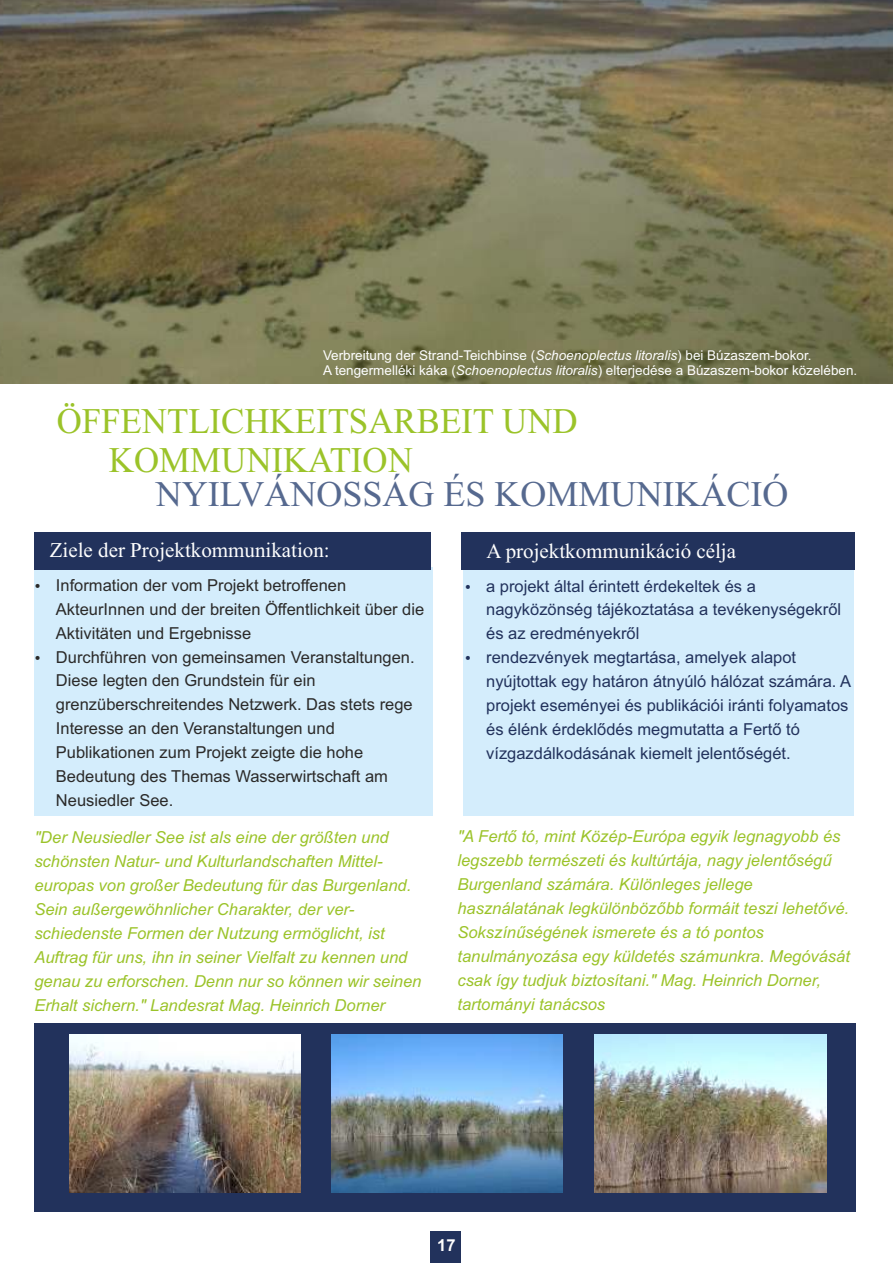
<style>
.page{position:relative;width:893px;height:1263px;background:#fff}
.page>*{position:absolute;margin:0;border:0;box-sizing:border-box;transform-origin:0 0}
.t1{font:36px/39.9px "Times New Roman";color:#9bc329}
.t2{font:36px "Times New Roman";color:#56698f}
.t3{font:21px "Times New Roman";color:#fefefe}
.t4{font:italic 16.5px/24px "Arial";color:#9bc329}
.t5{font:16.5px/24px "Arial";color:#2b2a29}
.t6{font:16.5px/23.9px "Arial";color:#22325c}
.t7{font:700 16.5px "Arial";color:#fefefe}
.t8{font:13.5px/15.1px "Arial";color:#fefefe}
.s1{font-style:italic}
</style>
<div class="page">
<div style="left:431px;top:1231px;width:30px;height:32px;background:#22325c"></div>
<div style="left:34px;top:1023px;width:821px;height:188px;background:#22325c"></div>
<img style="left:331px;top:1035px;width:232px;height:157px">
<img style="left:69px;top:1035px;width:232px;height:157px">
<img style="left:594px;top:1035px;width:232px;height:157px">
<img style="left:0;top:0;width:893px;height:383px">
<div style="left:464px;top:537px;width:390px;height:279px;background:#d4edfc"></div>
<div style="left:35px;top:567px;width:398px;height:249px;background:#d4edfc"></div>
<div style="left:34px;top:532px;width:397px;height:37px;background:#22325c"></div>
<div style="left:462px;top:533px;width:393px;height:37px;background:#22325c"></div>
<p class="t8" style="left:323px;top:348px;width:536px">Verbreitung der Strand-Teichbinse (<span class="s1">Schoenoplectus litoralis</span>) bei Búzaszem-bokor.<br>A tengermelléki káka (<span class="s1">Schoenoplectus litoralis</span>) elterjedése a Búzaszem-bokor közelében.</p>
<h1 class="t1" style="left:109px;top:404px;width:470px;text-indent:-52px">ÖFFENTLICHKEITSARBEIT UND<br>KOMMUNIKATION</h1>
<h1 class="t2" style="left:156px;top:481px;width:634px">NYILVÁNOSSÁG ÉS KOMMUNIKÁCIÓ</h1>
<p class="t3" style="left:50px;top:542px;width:281px">Ziele der Projektkommunikation:</p>
<p class="t3" style="left:486px;top:543px;width:251px">A projektkommunikáció célja</p>
<p class="t5" style="left:56px;top:574px;width:370px">Information der vom Projekt betroffenen AkteurInnen und der breiten Öffentlichkeit über die Aktivitäten und Ergebnisse<br>Durchführen von gemeinsamen Veranstaltungen.<br>Diese legten den Grundstein für ein grenzüberschreitendes Netzwerk. Das stets rege Interesse an den Veranstaltungen und Publikationen zum Projekt zeigte die hohe Bedeutung des Themas Wasserwirtschaft am Neusiedler See.</p>
<p class="t4" style="left:34px;top:826px;width:389px">"Der Neusiedler See ist als eine der größten und schönsten Natur- und Kulturlandschaften Mittel&shy;europas von großer Bedeutung für das Burgenland.<br>Sein außergewöhnlicher Charakter, der ver&shy;schiedenste Formen der Nutzung ermöglicht, ist Auftrag für uns, ihn in seiner Vielfalt zu kennen und genau zu erforschen. Denn nur so können wir seinen Erhalt sichern." Landesrat Mag. Heinrich Dorner</p>
<p class="t6" style="left:486px;top:575px;width:367px">a projekt által érintett érdekeltek és a nagyközönség tájékoztatása a tevékenységekről és az eredményekről<br>rendezvények megtartása, amelyek alapot nyújtottak egy határon átnyúló hálózat számára. A projekt eseményei és publikációi iránti folyamatos és élénk érdeklődés megmutatta a Fertő tó vízgazdálkodásának kiemelt jelentőségét.</p>
<p class="t4" style="left:457px;top:826px;width:394px">"A Fertő tó, mint Közép-Európa egyik legnagyobb és legszebb természeti és kultúrtája, nagy jelentőségű Burgenland számára. Különleges jellege használatának legkülönbözőbb formáit teszi lehetővé.<br>Sokszínűségének ismerete és a tó pontos tanulmányozása egy küldetés számunkra. Megóvását csak így tudjuk biztosítani." Mag. Heinrich Dorner, tartományi tanácsos</p>
<p class="t7" style="left:437px;top:1239px;width:20px">17</p>
</div>
